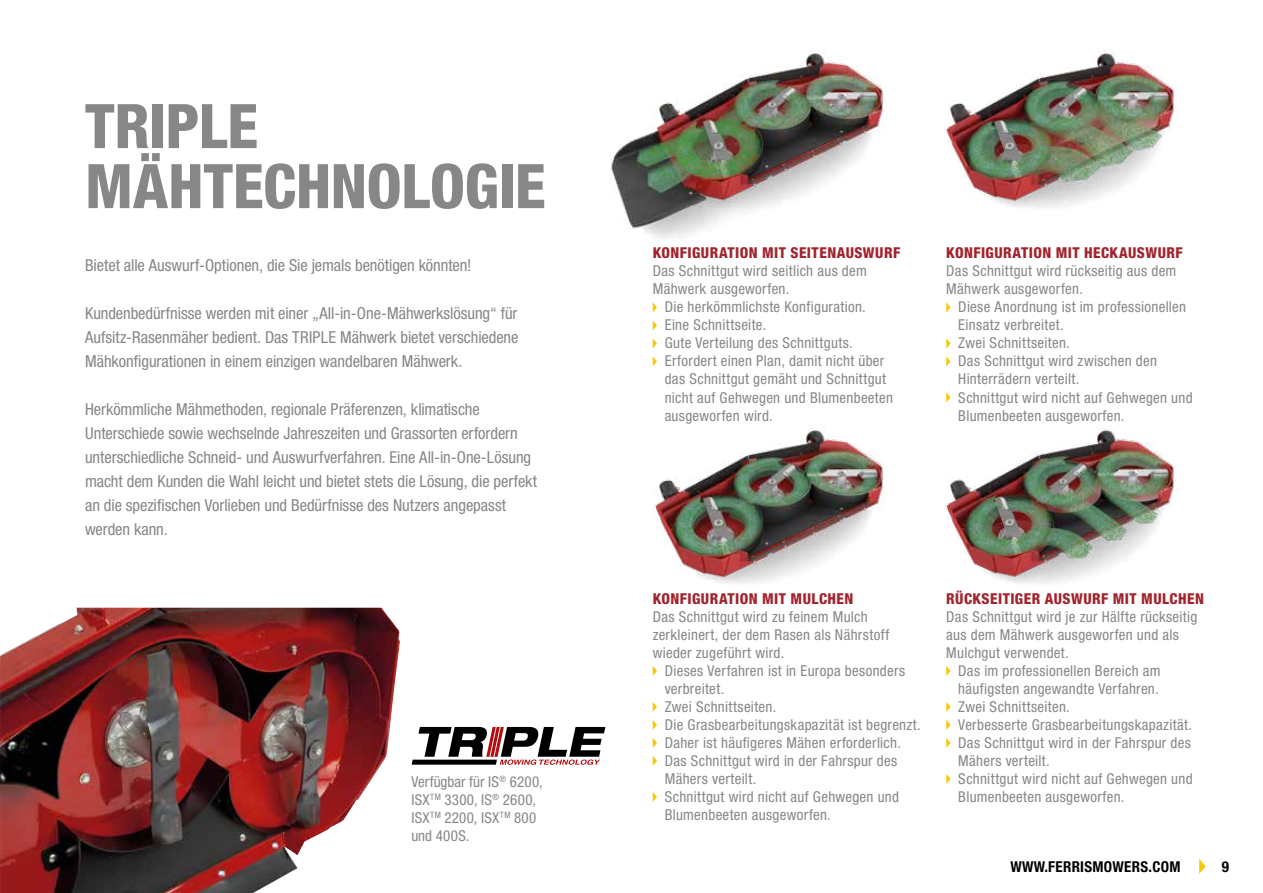
<style>
.page{position:relative;width:1263px;height:893px;background:#fff}
.page>*{position:absolute;margin:0;border:0;box-sizing:border-box;transform-origin:0 0}
.t1{font:800 condensed 61.5px/60px "Helvetica Neue LT Std";letter-spacing:-.005em;color:#878787}
.t2{font:condensed 16.5px/24px "Helvetica Neue LT Std";letter-spacing:-.005em;color:#878787;text-align:justify}
.t3{font:condensed 15px/18px "Helvetica Neue LT Std";letter-spacing:.02em;color:#878787}
.t4{font:800 condensed 15px "Helvetica Neue LT Std";letter-spacing:.03em;color:#a1242d}
.t5{font:700 condensed 15px "Helvetica Neue LT Std";letter-spacing:.02em;color:#000}
</style>
<div class="page">
<svg style="left:1199px;top:859px;width:7px;height:15px"></svg>
<svg style="left:412px;top:727px;width:193px;height:38px"></svg>
<img style="left:0;top:608px;width:400px;height:285px">
<img style="left:611px;top:49px;width:274px;height:189px">
<img style="left:653px;top:426px;width:232px;height:158px">
<img style="left:945px;top:52px;width:234px;height:156px">
<img style="left:945px;top:429px;width:234px;height:155px">
<svg style="left:653px;top:303px;width:4px;height:9px"></svg>
<svg style="left:653px;top:321px;width:4px;height:9px"></svg>
<svg style="left:653px;top:339px;width:4px;height:9px"></svg>
<svg style="left:653px;top:357px;width:4px;height:9px"></svg>
<svg style="left:653px;top:666px;width:4px;height:10px"></svg>
<svg style="left:653px;top:702px;width:4px;height:10px"></svg>
<svg style="left:653px;top:720px;width:4px;height:10px"></svg>
<svg style="left:653px;top:738px;width:4px;height:10px"></svg>
<svg style="left:653px;top:756px;width:4px;height:10px"></svg>
<svg style="left:653px;top:792px;width:4px;height:10px"></svg>
<svg style="left:946px;top:302px;width:5px;height:10px"></svg>
<svg style="left:946px;top:338px;width:5px;height:10px"></svg>
<svg style="left:946px;top:356px;width:5px;height:10px"></svg>
<svg style="left:946px;top:392px;width:5px;height:10px"></svg>
<svg style="left:946px;top:666px;width:5px;height:10px"></svg>
<svg style="left:946px;top:702px;width:5px;height:10px"></svg>
<svg style="left:946px;top:720px;width:5px;height:10px"></svg>
<svg style="left:946px;top:738px;width:5px;height:10px"></svg>
<svg style="left:946px;top:774px;width:5px;height:10px"></svg>
<h1 class="t1" style="left:85px;top:95px;width:462px">TRIPLE<br>MÄHTECHNOLOGIE</h1>
<p class="t2" style="left:85px;top:253px;width:388px">Bietet alle Auswurf-Optionen, die Sie jemals benötigen könnten!</p>
<p class="t2" style="left:85px;top:301px;width:435px">Kundenbedürfnisse werden mit einer „All-in-One-Mähwerkslösung“ für Aufsitz-Rasenmäher bedient. Das TRIPLE Mähwerk bietet verschiedene Mähkonfigurationen in einem einzigen wandelbaren Mähwerk.</p>
<p class="t2" style="left:85px;top:397px;width:454px;text-align:left">Herkömmliche Mähmethoden, regionale Präferenzen, klimatische Unterschiede sowie wechselnde Jahreszeiten und Grassorten erfordern unterschiedliche Schneid- und Auswurfverfahren. Eine All-in-One-Lösung macht dem Kunden die Wahl leicht und bietet stets die Lösung, die perfekt an die spezifischen Vorlieben und Bedürfnisse des Nutzers angepasst werden kann.</p>
<p class="t3" style="left:411px;top:772px;width:133px">Verfügbar für IS<sup>®</sup> 6200,<br>ISX<sup>TM</sup> 3300, IS<sup>®</sup> 2600,<br>ISX<sup>TM</sup> 2200, ISX<sup>TM</sup> 800 und 400S.</p>
<p class="t4" style="left:653px;top:244px;width:249px">KONFIGURATION MIT SEITENAUSWURF</p>
<p class="t3" style="left:653px;top:262px;width:216px">Das Schnittgut wird seitlich aus dem<br>Mähwerk ausgeworfen.</p>
<p class="t3" style="left:665px;top:298px;width:230px">Die herkömmlichste Konfiguration.<br>Eine Schnittseite.<br>Gute Verteilung des Schnittguts.<br>Erfordert einen Plan, damit nicht über das Schnittgut gemäht und Schnittgut nicht auf Gehwegen und Blumenbeeten ausgeworfen wird.</p>
<p class="t4" style="left:946px;top:244px;width:238px">KONFIGURATION MIT HECKAUSWURF</p>
<p class="t3" style="left:946px;top:262px;width:232px">Das Schnittgut wird rückseitig aus dem<br>Mähwerk ausgeworfen.</p>
<p class="t3" style="left:958px;top:298px;width:236px">Diese Anordnung ist im professionellen<br>Einsatz verbreitet.<br>Zwei Schnittseiten.<br>Das Schnittgut wird zwischen den<br>Hinterrädern verteilt.<br>Schnittgut wird nicht auf Gehwegen und<br>Blumenbeeten ausgeworfen.</p>
<p class="t4" style="left:653px;top:589px;width:202px">KONFIGURATION MIT MULCHEN</p>
<p class="t3" style="left:653px;top:607px;width:238px">Das Schnittgut wird zu feinem Mulch zerkleinert, der dem Rasen als Nährstoff wieder zugeführt wird.</p>
<p class="t3" style="left:665px;top:661px;width:258px">Dieses Verfahren ist in Europa besonders verbreitet.<br>Zwei Schnittseiten.<br>Die Grasbearbeitungskapazität ist begrenzt.<br>Daher ist häufigeres Mähen erforderlich.<br>Das Schnittgut wird in der Fahrspur des<br>Mähers verteilt.<br>Schnittgut wird nicht auf Gehwegen und<br>Blumenbeeten ausgeworfen.</p>
<p class="t4" style="left:946px;top:589px;width:259px">RÜCKSEITIGER AUSWURF MIT MULCHEN</p>
<p class="t3" style="left:946px;top:607px;width:253px">Das Schnittgut wird je zur Hälfte rückseitig</p>
<p class="t3" style="left:946px;top:625px;width:234px">aus dem Mähwerk ausgeworfen und als</p>
<p class="t3" style="left:946px;top:643px;width:124px">Mulchgut verwendet.</p>
<p class="t3" style="left:958px;top:661px;width:204px">Das im professionellen Bereich am</p>
<p class="t3" style="left:958px;top:679px;width:202px">häufigsten angewandte Verfahren.</p>
<p class="t3" style="left:958px;top:697px;width:113px">Zwei Schnittseiten.</p>
<p class="t3" style="left:958px;top:715px;width:235px">Verbesserte Grasbearbeitungskapazität.</p>
<p class="t3" style="left:958px;top:733px;width:234px">Das Schnittgut wird in der Fahrspur des</p>
<p class="t3" style="left:958px;top:751px;width:93px">Mähers verteilt.</p>
<p class="t3" style="left:958px;top:769px;width:236px">Schnittgut wird nicht auf Gehwegen und</p>
<p class="t3" style="left:958px;top:787px;width:168px">Blumenbeeten ausgeworfen.</p>
<p class="t5" style="left:1010px;top:858px;width:172px">WWW.FERRISMOWERS.COM</p>
<p class="t5" style="left:1222px;top:858px;width:9px">9</p>
</div>
